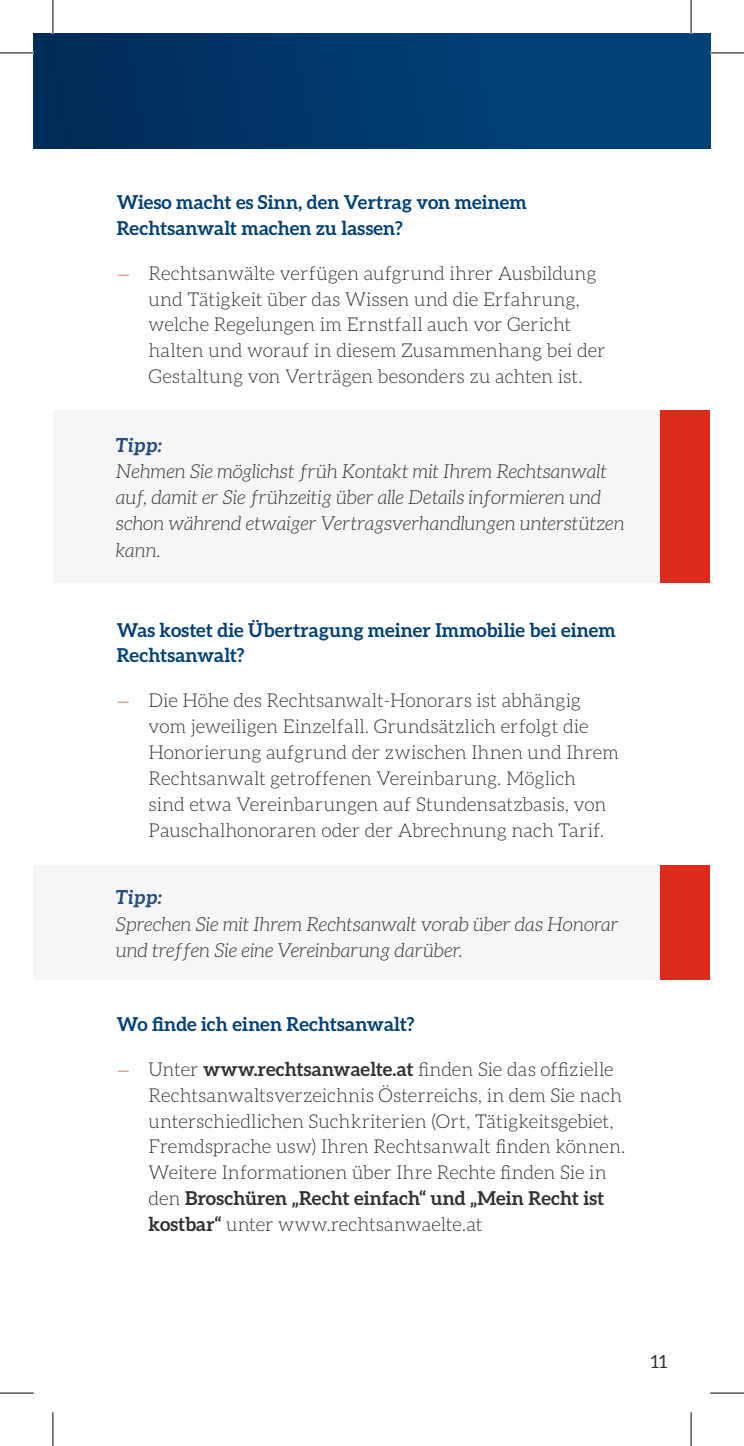
<style>
.page{position:relative;width:744px;height:1446px;background:#fff}
.page>*{position:absolute;margin:0;border:0;box-sizing:border-box;transform-origin:0 0}
.t1{font:italic 300 19.35px/26.1px "Aleo";color:#323232}
.t2{font:italic 700 19.35px "Aleo";letter-spacing:-.025em;color:#224d81}
.t3{font:300 19.12px/25.9px "Aleo";color:#323232}
.t4{font:700 19.12px/25.9px "Aleo";letter-spacing:.01em;color:#004179}
.t5{font:18px "Aleo";color:#323232}
.s1{font-size:16.88px;color:#dd2b1c}
.s2{font-weight:700}
</style>
<div class="page">
<div style="left:34px;top:34px;width:676px;height:115px;background:linear-gradient(to right,#002c58,#004680)"></div>
<div style="left:658px;top:410px;width:52px;height:172px;background:#dd2b1c"></div>
<div style="left:53px;top:410px;width:606px;height:172px;background:#f6f6f6"></div>
<div style="left:658px;top:865px;width:52px;height:115px;background:#dd2b1c"></div>
<div style="left:53px;top:865px;width:606px;height:115px;background:#f6f6f6"></div>
<div style="left:34px;top:865px;width:19px;height:115px;background:#f6f6f6"></div>
<hr style="left:0;top:53px;width:34px;height:1px;background:#000">
<hr style="left:710px;top:53px;width:34px;height:1px;background:#000">
<hr style="left:0;top:1392px;width:34px;height:1px;background:#000">
<hr style="left:710px;top:1392px;width:34px;height:1px;background:#000">
<hr style="left:53px;top:0;width:1px;height:34px;background:#000">
<hr style="left:53px;top:1411px;width:1px;height:34px;background:#000">
<hr style="left:690px;top:0;width:1px;height:34px;background:#000">
<hr style="left:690px;top:1411px;width:1px;height:34px;background:#000">
<p class="t4" style="left:117px;top:188px;width:411px">Wieso macht es Sinn, den Vertrag von meinem<br>Rechtsanwalt machen zu lassen?</p>
<p class="t3" style="left:149px;top:260px;width:458px;text-indent:-32px"><span class="s1">—</span> Rechtsanwälte verfügen aufgrund ihrer Ausbildung und Tätigkeit über das Wissen und die Erfahrung, welche Regelungen im Ernstfall auch vor Gericht halten und worauf in diesem Zusammenhang bei der Gestaltung von Verträgen besonders zu achten ist.</p>
<p class="t2" style="left:116px;top:434px;width:48px">Tipp:</p>
<p class="t1" style="left:116px;top:458px;width:510px">Nehmen Sie möglichst früh Kontakt mit Ihrem Rechtsanwalt auf, damit er Sie frühzeitig über alle Details informieren und schon während etwaiger Vertragsverhandlungen unterstützen kann.</p>
<p class="t4" style="left:117px;top:616px;width:500px">Was kostet die Übertragung meiner Immobilie bei einem<br>Rechtsanwalt?</p>
<p class="t3" style="left:149px;top:687px;width:472px;text-indent:-32px"><span class="s1">—</span> Die Höhe des Rechtsanwalt-Honorars ist abhängig vom jeweiligen Einzelfall. Grundsätzlich erfolgt die Honorierung aufgrund der zwischen Ihnen und Ihrem Rechtsanwalt getroffenen Vereinbarung. Möglich<br>sind etwa Vereinbarungen auf Stundensatzbasis, von Pauschalhonoraren oder der Abrechnung nach Tarif.</p>
<p class="t2" style="left:116px;top:886px;width:48px">Tipp:</p>
<p class="t1" style="left:116px;top:910px;width:504px">Sprechen Sie mit Ihrem Rechtsanwalt vorab über das Honorar und treffen Sie eine Vereinbarung darüber.</p>
<p class="t4" style="left:117px;top:1010px;width:299px">Wo finde ich einen Rechtsanwalt?</p>
<p class="t3" style="left:149px;top:1055px;width:478px;text-indent:-32px"><span class="s1">—</span> Unter <span class="s2">www.rechtsanwaelte.at</span> finden Sie das offizielle Rechtsanwaltsverzeichnis Österreichs, in dem Sie nach unterschiedlichen Suchkriterien (Ort, Tätigkeitsgebiet, Fremdsprache usw) Ihren Rechtsanwalt finden können.<br>Weitere Informationen über Ihre Rechte finden Sie in den <span class="s2">Broschüren „Recht einfach“ und „Mein Recht ist kostbar“</span> unter www.rechtsanwaelte.at</p>
<p class="t5" style="left:650px;top:1351px;width:18px">11</p>
</div>
